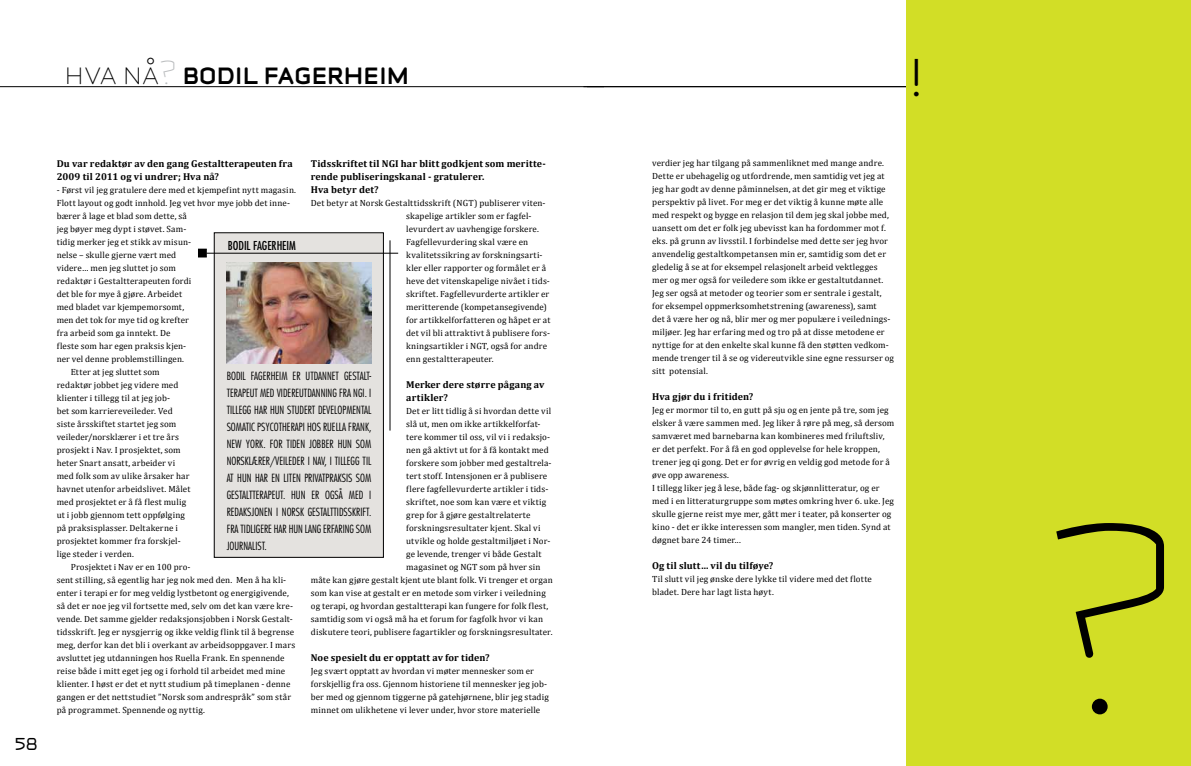
<style>
.page{position:relative;width:1191px;height:766px;background:#fff}
.page>*{position:absolute;margin:0;border:0;box-sizing:border-box;transform-origin:0 0}
.t1{font:242px "Infinity C Light";color:#000}
.t2{font:30px "Infinity C Bold";color:#000}
.t3{font:22px "Infinity C Medium";color:#000}
.t4{font:condensed 12px "Futura";letter-spacing:-.005em;color:#000}
.t5{font:300 condensed 11px/17px "Futura";color:#000}
.t6{font:700 10px/13px "Cambria";letter-spacing:.01em;color:#000}
.t7{font:9px/13px "Cambria";letter-spacing:.015em;color:#000}
.s1{font-family:"Infinity C Light"}
.s2{font-family:"Infinity C Light";color:#bcbec0}
</style>
<div class="page">
<hr style="left:0;top:86px;width:604px;height:1px;background:#000">
<hr style="left:583px;top:86px;width:608px;height:1px;background:#000">
<svg style="left:214px;top:232px;width:170px;height:325px;background:#dfddda"></svg>
<img style="left:227px;top:262px;width:144px;height:102px">
<hr style="left:206px;top:253px;width:192px;height:1px;background:#000">
<hr style="left:390px;top:240px;width:1px;height:190px;background:#000">
<div style="left:198px;top:249px;width:8px;height:8px;background:#000"></div>
<div style="left:906px;top:0;width:285px;height:765px;background:#d2de26"></div>
<h2 class="t2" style="left:64px;top:50px;width:346px"><span class="s1">hva nå</span><span class="s2">?</span> bodil fagerheim</h2>
<h3 class="t3" style="left:14px;top:725px;width:26px">58</h3>
<p class="t6" style="left:311px;top:156px;width:236px">Tidsskriftet til NGI har blitt godkjent som meritte&shy;rende publiseringskanal - gratulerer.<br>Hva betyr det?</p>
<p class="t7" style="left:406px;top:196px;width:146px;text-indent:-95px">Det betyr at Norsk Gestalttidsskrift (NGT) publiserer viten&shy;skapelige artikler som er fagfel&shy;levurdert av uavhengige forskere.<br>Fagfellevurdering skal være en kvalitetssikring av forskningsarti&shy;kler eller rapporter og formålet er å heve det vitenskapelige nivået i tids&shy;skriftet. Fagfellevurderte artikler er meritterende (kompetansegivende) for artikkelforfatteren og håpet er at det vil bli attraktivt å publisere fors&shy;kningsartikler i NGT, også for andre enn gestaltterapeuter.</p>
<p class="t6" style="left:406px;top:377px;width:140px">Merker dere større pågang av artikler?</p>
<p class="t7" style="left:406px;top:404px;width:147px">Det er litt tidlig å si hvordan dette vil</p>
<p class="t7" style="left:406px;top:417px;width:136px">slå ut, men om ikke artikkelforfat-</p>
<p class="t7" style="left:406px;top:430px;width:146px">tere kommer til oss, vil vi i redaksjo-</p>
<p class="t7" style="left:406px;top:443px;width:144px">nen gå aktivt ut for å få kontakt med</p>
<p class="t7" style="left:406px;top:456px;width:147px">forskere som jobber med gestaltrela-</p>
<p class="t7" style="left:406px;top:469px;width:143px">tert stoff. Intensjonen er å publisere</p>
<p class="t7" style="left:406px;top:482px;width:144px">flere fagfellevurderte artikler i tids-</p>
<p class="t7" style="left:406px;top:495px;width:141px">skriftet, noe som kan være et viktig</p>
<p class="t7" style="left:406px;top:508px;width:126px">grep for å gjøre gestaltrelaterte</p>
<p class="t7" style="left:406px;top:521px;width:136px">forskningsresultater kjent. Skal vi</p>
<p class="t7" style="left:406px;top:534px;width:146px">utvikle og holde gestaltmiljøet i Nor-</p>
<p class="t7" style="left:406px;top:547px;width:137px">ge levende, trenger vi både Gestalt</p>
<p class="t7" style="left:406px;top:560px;width:136px">magasinet og NGT som på hver sin</p>
<p class="t7" style="left:311px;top:573px;width:243px">måte kan gjøre gestalt kjent ute blant folk. Vi trenger et organ</p>
<p class="t7" style="left:311px;top:586px;width:236px">som kan vise at gestalt er en metode som virker i veiledning</p>
<p class="t7" style="left:311px;top:599px;width:239px">og terapi, og hvordan gestaltterapi kan fungere for folk flest,</p>
<p class="t7" style="left:311px;top:612px;width:234px">samtidig som vi også må ha et forum for fagfolk hvor vi kan</p>
<p class="t7" style="left:311px;top:625px;width:243px">diskutere teori, publisere fagartikler og forskningsresultater.</p>
<p class="t6" style="left:311px;top:650px;width:180px">Noe spesielt du er opptatt av for tiden?</p>
<p class="t7" style="left:311px;top:664px;width:239px">Jeg svært opptatt av hvordan vi møter mennesker som er forskjellig fra oss. Gjennom historiene til mennesker jeg job&shy;ber med og gjennom tiggerne på gatehjørnene, blir jeg stadig minnet om ulikhetene vi lever under, hvor store materielle</p>
<p class="t6" style="left:57px;top:156px;width:237px">Du var redaktør av den gang Gestaltterapeuten fra<br>2009 til 2011 og vi undrer; Hva nå?</p>
<p class="t7" style="left:57px;top:183px;width:241px">- Først vil jeg gratulere dere med et kjempefint nytt magasin.</p>
<p class="t7" style="left:57px;top:196px;width:235px">Flott layout og godt innhold. Jeg vet hvor mye jobb det inne-</p>
<p class="t7" style="left:57px;top:209px;width:132px">bærer å lage et blad som dette, så</p>
<p class="t7" style="left:57px;top:222px;width:131px">jeg bøyer meg dypt i støvet. Sam-</p>
<p class="t7" style="left:57px;top:235px;width:136px">tidig merker jeg et stikk av misun-</p>
<p class="t7" style="left:57px;top:248px;width:121px">nelse – skulle gjerne vært med</p>
<p class="t7" style="left:57px;top:261px;width:121px">videre… men jeg sluttet jo som</p>
<p class="t7" style="left:57px;top:274px;width:136px">redaktør i Gestaltterapeuten fordi</p>
<p class="t7" style="left:57px;top:287px;width:127px">det ble for mye å gjøre. Arbeidet</p>
<p class="t7" style="left:57px;top:300px;width:129px">med bladet var kjempemorsomt,</p>
<p class="t7" style="left:57px;top:313px;width:134px">men det tok for mye tid og krefter</p>
<p class="t7" style="left:57px;top:326px;width:115px">fra arbeid som ga inntekt. De</p>
<p class="t7" style="left:57px;top:339px;width:131px">fleste som har egen praksis kjen-</p>
<p class="t7" style="left:57px;top:352px;width:129px">ner vel denne problemstillingen.</p>
<p class="t7" style="left:71px;top:365px;width:90px">Etter at jeg sluttet som</p>
<p class="t7" style="left:57px;top:378px;width:123px">redaktør jobbet jeg videre med</p>
<p class="t7" style="left:57px;top:391px;width:115px">klienter i tillegg til at jeg job-</p>
<p class="t7" style="left:57px;top:404px;width:117px">bet som karriereveileder. Ved</p>
<p class="t7" style="left:57px;top:417px;width:121px">siste årsskiftet startet jeg som</p>
<p class="t7" style="left:57px;top:430px;width:124px">veileder/norsklærer i et tre års</p>
<p class="t7" style="left:57px;top:443px;width:126px">prosjekt i Nav. I prosjektet, som</p>
<p class="t7" style="left:57px;top:456px;width:120px">heter Snart ansatt, arbeider vi</p>
<p class="t7" style="left:57px;top:469px;width:134px">med folk som av ulike årsaker har</p>
<p class="t7" style="left:57px;top:482px;width:135px">havnet utenfor arbeidslivet. Målet</p>
<p class="t7" style="left:57px;top:495px;width:131px">med prosjektet er å få flest mulig</p>
<p class="t7" style="left:57px;top:508px;width:130px">ut i jobb gjennom tett oppfølging</p>
<p class="t7" style="left:57px;top:521px;width:123px">på praksisplasser. Deltakerne i</p>
<p class="t7" style="left:57px;top:534px;width:125px">prosjektet kommer fra forskjel-</p>
<p class="t7" style="left:57px;top:547px;width:79px">lige steder i verden.</p>
<p class="t7" style="left:71px;top:560px;width:121px">Prosjektet i Nav er en 100 pro-</p>
<p class="t7" style="left:57px;top:573px;width:231px">sent stilling, så egentlig har jeg nok med den. Men å ha kli-</p>
<p class="t7" style="left:57px;top:586px;width:234px">enter i terapi er for meg veldig lystbetont og energigivende,</p>
<p class="t7" style="left:57px;top:599px;width:238px">så det er noe jeg vil fortsette med, selv om det kan være kre-</p>
<p class="t7" style="left:57px;top:612px;width:237px">vende. Det samme gjelder redaksjonsjobben i Norsk Gestalt-</p>
<p class="t7" style="left:57px;top:625px;width:239px">tidsskrift. Jeg er nysgjerrig og ikke veldig flink til å begrense</p>
<p class="t7" style="left:57px;top:638px;width:240px">meg, derfor kan det bli i overkant av arbeidsoppgaver. I mars</p>
<p class="t7" style="left:57px;top:651px;width:229px">avsluttet jeg utdanningen hos Ruella Frank. En spennende</p>
<p class="t7" style="left:57px;top:664px;width:230px">reise både i mitt eget jeg og i forhold til arbeidet med mine</p>
<p class="t7" style="left:57px;top:677px;width:235px">klienter. I høst er det et nytt studium på timeplanen - denne</p>
<p class="t7" style="left:57px;top:690px;width:236px">gangen er det nettstudiet ”Norsk som andrespråk” som står</p>
<p class="t7" style="left:57px;top:703px;width:150px">på programmet. Spennende og nyttig.</p>
<h3 class="t4" style="left:228px;top:238px;width:69px">BODIL FAGERHEIM</h3>
<p class="t5" style="left:227px;top:367px;width:146px">BODIL FAGERHEIM ER UTDANN ET GESTALT-<br>TERAPEUT MED VI DEREUTDANNING</p>
<p class="t5" style="left:227px;top:384px;width:146px;text-indent:112px">FRA NGI. I<br>TILLEGG HAR HUN STUDERT DEVELOPMENTAL<br>SOMATIC PSYCOTH</p>
<p class="t5" style="left:227px;top:418px;width:146px;text-indent:60px">ERAPI HOS RUELLA FRANK,<br>NEW YORK. FOR TIDEN JOBBER HUN SOM<br>NORSKLÆRER/VEILEDER I NAV, I TILLEGG TIL<br>AT HUN HAR EN LITEN PRIVATPRAKSIS SOM<br>GESTALTTERAPEUT. HUN ER OGSÅ MED I<br>REDAKSJON EN I NORSK GESTALTTI DSSKRIFT.<br>FRA TI DLIGERE HAR HUN LANG ERFARING SOM<br>JOURNALIST.</p>
<p class="t7" style="left:652px;top:156px;width:243px">verdier jeg har tilgang på sammenliknet med mange andre.<br>Dette er ubehagelig og utfordrende, men samtidig vet jeg at jeg har godt av denne påminnelsen, at det gir meg et viktige perspektiv på livet. For meg er det viktig å kunne møte alle med respekt og bygge en relasjon til dem jeg skal jobbe med, uansett om det er folk jeg ubevisst kan ha fordommer mot f. eks. på grunn av livsstil. I forbindelse med dette ser jeg hvor anvendelig gestaltkompetansen min er, samtidig som det er gledelig å se at for eksempel relasjonelt arbeid vektlegges mer og mer også for veiledere som ikke er gestaltutdannet.<br>Jeg ser også at metoder og teorier som er sentrale i gestalt, for eksempel oppmerksomhetstrening (awareness), samt<br>det å være her og nå, blir mer og mer populære i veilednings&shy;miljøer. Jeg har erfaring med og tro på at disse metodene er nyttige for at den enkelte skal kunne få den støtten vedkom&shy;mende trenger til å se og videreutvikle sine egne ressurser og sitt potensial.</p>
<p class="t6" style="left:652px;top:390px;width:103px">Hva gjør du i fritiden?</p>
<p class="t7" style="left:652px;top:403px;width:244px">Jeg er mormor til to, en gutt på sju og en jente på tre, som jeg elsker å være sammen med. Jeg liker å røre på meg, så dersom samværet med barnebarna kan kombineres med friluftsliv, er det perfekt. For å få en god opplevelse for hele kroppen, trener jeg qi gong. Det er for øvrig en veldig god metode for å øve opp awareness.<br>I tillegg liker jeg å lese, både fag- og skjønnlitteratur, og er med i en litteraturgruppe som møtes omkring hver 6. uke. Jeg skulle gjerne reist mye mer, gått mer i teater, på konserter og kino - det er ikke interessen som mangler, men tiden. Synd at døgnet bare 24 timer...</p>
<p class="t6" style="left:652px;top:559px;width:123px">Og til slutt… vil du tilføye?</p>
<p class="t7" style="left:652px;top:572px;width:221px">Til slutt vil jeg ønske dere lykke til videre med det flotte bladet. Dere har lagt lista høyt.</p>
<h1 class="t1" style="left:1040px;top:445px;width:142px">?</h1>
</div>
